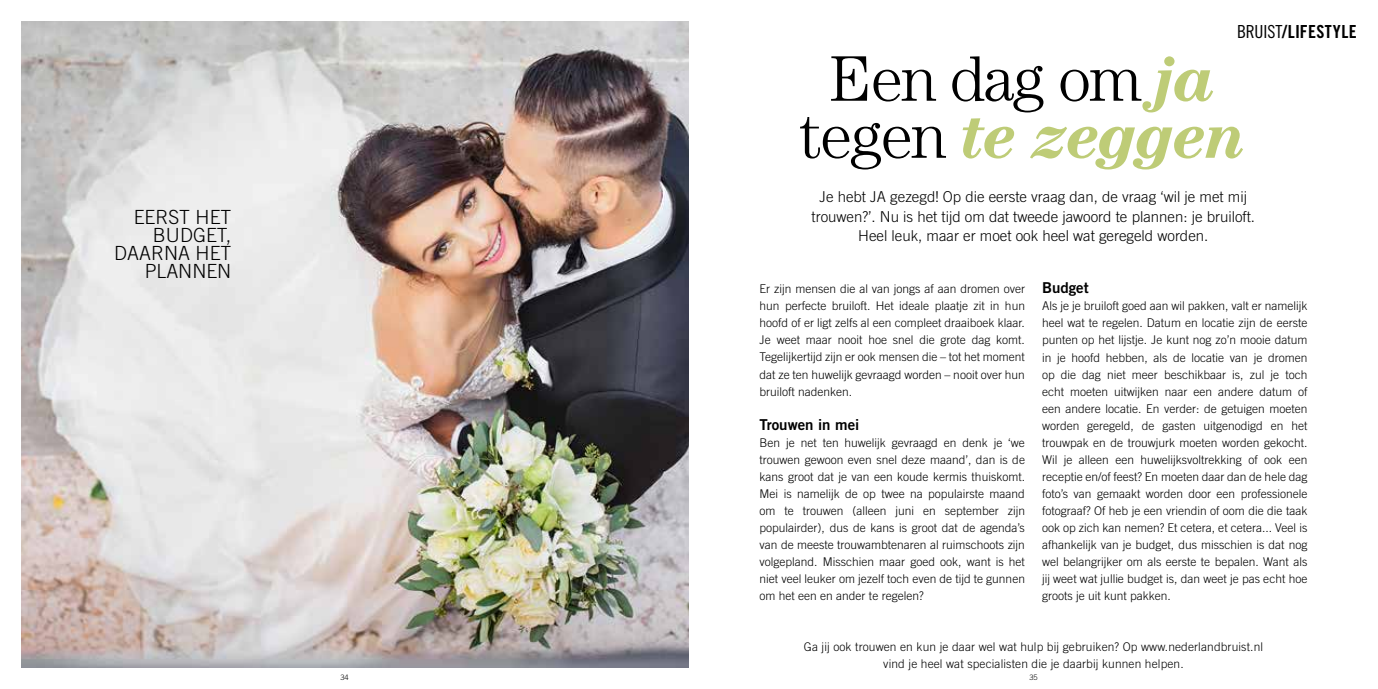
<style>
.page{position:relative;width:1378px;height:689px;background:#fff}
.page>*{position:absolute;margin:0;border:0;box-sizing:border-box;transform-origin:0 0}
.t1{font:300 64.5px/57px "Century Std";letter-spacing:-.03em;color:#000;text-align:center}
.t2{font:300 19.5px/18px "Trade Gothic LT Std";color:#000;text-align:right}
.t3{font:18px "Trade Gothic LT Std Bd Cn 20";letter-spacing:.02em;color:#000}
.t4{font:300 15px/19.5px "Trade Gothic LT Std";color:#000;text-align:center}
.t5{font:15px "Trade Gothic LT Std Bd 2";color:#000}
.t6{font:300 12px/17px "Trade Gothic LT Std";color:#000;text-align:justify}
.t7{font:300 7.5px "Trade Gothic LT Std";color:#000}
.s1{font-family:"Trade Gothic LT Std Cn 18"}
.s2{font-weight:700;font-style:italic;color:#becc77}
</style>
<div class="page">
<img style="left:21px;top:21px;width:655px;height:647px">
<img style="left:676px;top:21px;width:13px;height:647px">
<h2 class="t2" style="left:114px;top:208px;width:119px">EERST HET<br>BUDGET,<br>DAARNA HET<br>PLANNEN</h2>
<h3 class="t3" style="left:1237px;top:21px;width:121px"><span class="s1">BRUIST</span>/LIFESTYLE</h3>
<h1 class="t1" style="left:799px;top:49px;width:449px">Een dag om <span class="s2">ja </span>tegen <span class="s2">te zeggen</span></h1>
<p class="t4" style="left:811px;top:187px;width:445px">Je hebt JA gezegd! Op die eerste vraag dan, de vraag ‘wil je met mij trouwen?’. Nu is het tijd om dat tweede jawoord te plannen: je bruiloft.<br>Heel leuk, maar er moet ook heel wat geregeld worden.</p>
<p class="t5" style="left:1042px;top:279px;width:48px">Budget</p>
<p class="t6" style="left:1042px;top:297px;width:267px">Als je je bruiloft goed aan wil pakken, valt er namelijk heel wat te regelen. Datum en locatie zijn de eerste punten op het lijstje. Je kunt nog zo’n mooie datum in je hoofd hebben, als de locatie van je dromen op die dag niet meer beschikbaar is, zul je toch echt moeten uitwijken naar een andere datum of een andere locatie. En verder: de getuigen moeten worden geregeld, de gasten uitgenodigd en het trouw pak en de trouwjurk moeten worden gekocht.<br>Wil je alleen een huwelijksvoltrekking of ook een receptie en/of feest? En moeten daar dan de hele dag foto’s van gemaakt worden door een professionele fotograaf? Of heb je een vriendin of oom die die taak ook op zich kan nemen? Et cetera, et cetera... Veel is afhankelijk van je budget, dus misschien is dat nog wel belangrijker om als eerste te bepalen. Want als jij weet wat jullie budget is, dan weet je pas echt hoe groots je uit kunt pakken.</p>
<p class="t6" style="left:759px;top:280px;width:267px">Er zijn mensen die al van jongs af aan dromen over hun perfecte bruiloft. Het ideale plaatje zit in hun hoofd of er ligt zelfs al een compleet draaiboek klaar.<br>Je weet maar nooit hoe snel die grote dag komt.<br>Tegelijkertijd zijn er ook mensen die – tot het moment dat ze ten huwelijk gevraagd worden – nooit over hun bruiloft nadenken.</p>
<p class="t5" style="left:759px;top:415px;width:101px">Trouwen in mei</p>
<p class="t6" style="left:759px;top:434px;width:267px">Ben je net ten huwelijk gevraagd en denk je ‘we trouwen gewoon even snel deze maand’, dan is de kans groot dat je van een koude kermis thuiskomt.<br>Mei is namelijk de op twee na populairste maand om te trouwen (alleen juni en september zijn populairder), dus de kans is groot dat de agenda’s van de meeste trouwambtenaren al ruimschoots zijn volgepland. Misschien maar goed ook, want is het niet veel leuker om jezelf toch even de tijd te gunnen om het een en ander te regelen?</p>
<p class="t6" style="left:804px;top:638px;width:461px;text-align:center">Ga jij ook trouwen en kun je daar wel wat hulp bij gebruiken? Op www.nederlandbruist.nl vind je heel wat specialisten die je daarbij kunnen helpen.</p>
<p class="t7" style="left:340px;top:672px;width:10px">34</p>
<p class="t7" style="left:1029px;top:672px;width:10px">35</p>
</div>
